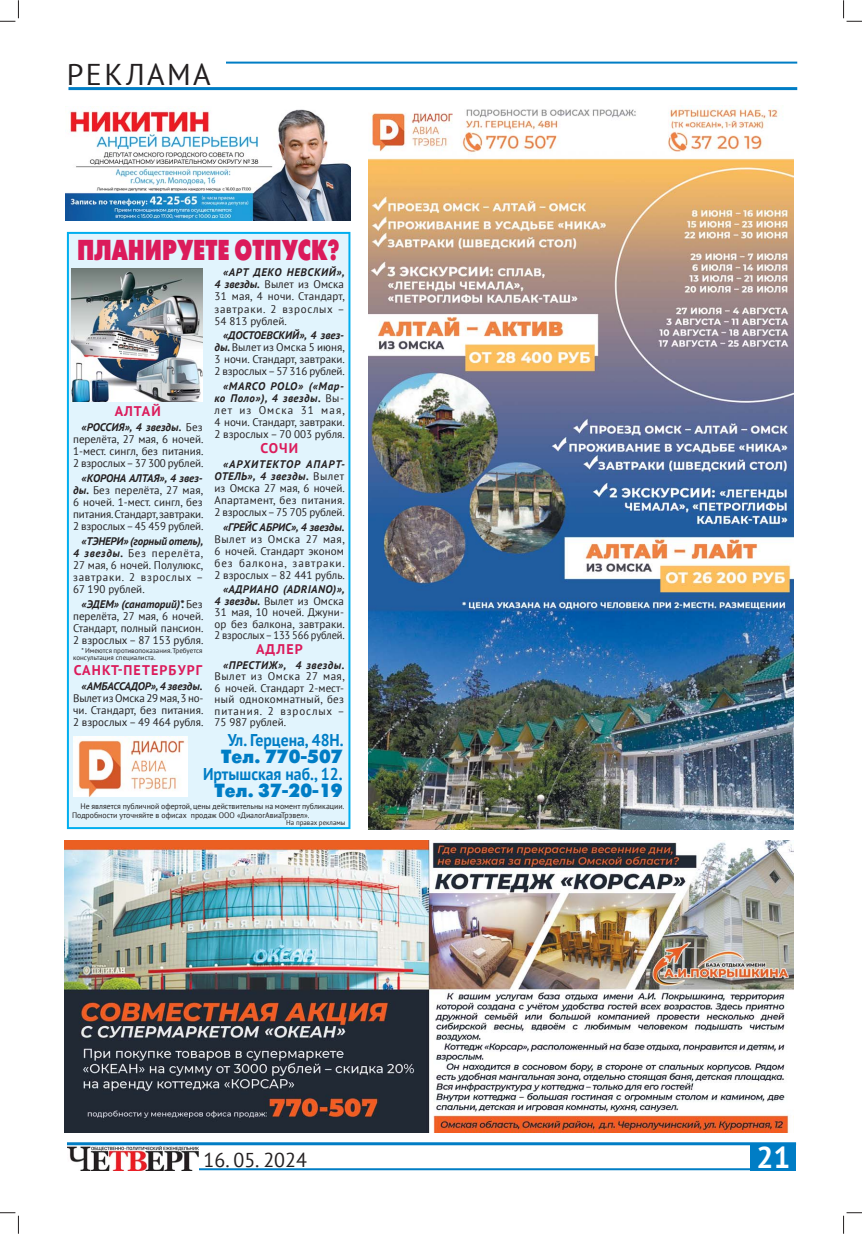
<style>
.page{position:relative;width:862px;height:1234px;background:#fff}
.page>*{position:absolute;margin:0;border:0;box-sizing:border-box;transform-origin:0 0}
.t1{font:30px "PT Sans";letter-spacing:.08em;color:#231f20}
.t2{font:700 30px "PT Sans";color:#fff}
.t3{font:28.8px "Futuris XC";color:#db1b5b;scale:.71 1}
.t4{font:20px "PT Sans";color:#231f20}
.t5{font:19px "Futuris XC";color:#007dc5;scale:.92 1}
.t6{font:700 17px "PT Sans";color:#007dc5;scale:.92 1}
.t7{font:700 14px "PT Sans";letter-spacing:.08em;color:#db1b5b}
.t8{font:11px/12px "PT Sans";color:#231f20;text-align:justify}
.t9{font:italic 700 11px "PT Sans";color:#231f20}
.t10{font:italic 700 11px "PT Sans";letter-spacing:.05em;color:#231f20}
.t11{font:8px/9px "PT Sans";color:#231f20}
.t12{font:7px/7px "PT Sans";color:#231f20}
.s1{font-weight:700;font-style:italic}
</style>
<div class="page">
<hr style="left:68px;top:87px;width:729px;height:3px;background:#007dc5">
<hr style="left:226px;top:62px;width:571px;height:2px;background:#007dc5">
<div style="left:750px;top:1143px;width:46px;height:26px;background:#007dc5"></div>
<hr style="left:181px;top:1167px;width:569px;height:2px;background:#007dc5">
<hr style="left:67px;top:1141px;width:729px;height:3px;background:#007dc5">
<img style="left:67px;top:1146px;width:131px;height:24px">
<img style="left:64px;top:840px;width:729px;height:292px">
<img style="left:368px;top:106px;width:425px;height:722px">
<img style="left:66px;top:106px;width:284px;height:114px">
<div style="left:68px;top:233px;width:281px;height:594px;background:#e1f4fd"></div>
<div style="left:67px;top:232px;width:283px;height:596px;border:2px solid #00aeef"></div>
<img style="left:73px;top:736px;width:114px;height:60px">
<img style="left:71px;top:269px;width:131px;height:132px">
<svg style="left:0;top:0;width:19px;height:22px"></svg>
<svg style="left:0;top:1212px;width:19px;height:21px"></svg>
<svg style="left:843px;top:0;width:19px;height:22px"></svg>
<svg style="left:843px;top:1212px;width:19px;height:21px"></svg>
<h1 class="t1" style="left:67px;top:54px;width:145px">РЕКЛАМА</h1>
<h2 class="t3" style="left:77px;top:239px;width:371px">ПЛАНИРУЕТЕ ОТПУСК?</h2>
<p class="t7" style="left:115px;top:402px;width:47px">АЛТАЙ</p>
<p class="t8" style="left:73px;top:421px;width:132px;text-indent:9px"><span class="s1">«РОССИЯ», 4 звезды.</span> Без перелёта, 27 мая, 6 ночей.<br>1-мест. сингл, без питания.<br>2 взрослых – 37 300 рублей.</p>
<p class="t8" style="left:73px;top:471px;width:132px;text-indent:8px"><span class="s1">«КОРОНА АЛТАЯ», 4 звез&shy;ды.</span> Без перелёта, 27 мая, 6 ночей. 1-мест. сингл, без питания. Стандарт, завтраки.<br>2 взрослых – 45 459 рублей.</p>
<p class="t8" style="left:73px;top:534px;width:132px;text-indent:8px"><span class="s1">«ТЭНЕРИ» (горный отель), 4 звезды.</span> Без перелёта, 27 мая, 6 ночей. Полулюкс, завтраки. 2 взрослых – 67 190 рублей.</p>
<p class="t8" style="left:73px;top:597px;width:132px;text-indent:9px"><span class="s1">«ЭДЕМ» (санаторий)*.</span> Без перелёта, 27 мая, 6 ночей.<br>Стандарт, полный пансион.<br>2 взрослых – 87 153 рубля.</p>
<p class="t12" style="left:73px;top:647px;width:131px;text-indent:8px">* Имеются противопоказания. Требуется консультация специалиста.</p>
<p class="t7" style="left:74px;top:661px;width:130px">САНКТ-ПЕТЕРБУРГ</p>
<p class="t9" style="left:82px;top:680px;width:122px">«АМБАССАДОР», 4 звезды.</p>
<p class="t8" style="left:73px;top:692px;width:132px">Вылетиз Омска 29 мая, 3 но&shy;чи. Стандарт, без питания.<br>2 взрослых – 49 464 рубля.</p>
<p class="t8" style="left:215px;top:266px;width:132px;text-indent:9px"><span class="s1">«АРТ ДЕКО НЕВСКИЙ», 4 звезды.</span> Вылет из Омска 31 мая, 4 ночи. Стандарт, завтраки. 2 взрослых – 54 813 рублей.</p>
<p class="t8" style="left:215px;top:329px;width:132px;text-indent:9px"><span class="s1">«ДОСТОЕВСКИЙ», 4 звез&shy;ды.</span> Вылет из Омска 5 июня, 3 ночи. Стандарт, завтраки.<br>2 взрослых – 57 316 рублей.</p>
<p class="t8" style="left:215px;top:380px;width:132px;text-indent:8px"><span class="s1">«MARCO POLO» («Мар&shy;ко Поло»), 4 звезды.</span> Вы&shy;лет из Омска 31 мая, 4 ночи. Стандарт, завтраки.<br>2 взрослых – 70 003 рубля.</p>
<p class="t7" style="left:260px;top:439px;width:39px">СОЧИ</p>
<p class="t8" style="left:215px;top:458px;width:132px;text-indent:9px"><span class="s1">«АРХИТЕКТОР АПАРТ-ОТЕЛЬ», 4 звезды.</span> Вылет из Омска 27 мая, 6 ночей.<br>Апартамент, без питания.<br>2 взрослых – 75 705 рублей.</p>
<p class="t9" style="left:223px;top:521px;width:123px">«ГРЕЙС АБРИС», 4 звезды.</p>
<p class="t8" style="left:215px;top:533px;width:132px">Вылет из Омска 27 мая, 6 ночей. Стандарт эконом без балкона, завтраки.<br>2 взрослых – 82 441 рубль.</p>
<p class="t8" style="left:215px;top:583px;width:132px;line-height:11.5px;text-indent:9px"><span class="s1">«АДРИАНО (ADRIANO)», 4 звезды.</span> Вылет из Омска 31 мая, 10 ночей. Джуни&shy;ор без балкона, завтраки.<br>2 взрослых – 133 566 рублей.</p>
<p class="t7" style="left:256px;top:640px;width:48px">АДЛЕР</p>
<p class="t10" style="left:223px;top:658px;width:123px">«ПРЕСТИЖ», 4 звезды.</p>
<p class="t8" style="left:215px;top:670px;width:132px;line-height:11.5px">Вылет из Омска 27 мая, 6 ночей. Стандарт 2-мест&shy;ный однокомнатный, без питания. 2 взрослых – 75 987 рублей.</p>
<h3 class="t6" style="left:228px;top:728px;width:128px">Ул. Герцена, 48Н.</h3>
<h3 class="t5" style="left:221px;top:749px;width:133px">Тел. 770-507</h3>
<h3 class="t6" style="left:203px;top:762px;width:153px">Иртышская наб., 12.</h3>
<h3 class="t5" style="left:214px;top:783px;width:141px">Тел. 37-20-19</h3>
<p class="t11" style="left:72px;top:801px;width:274px;text-indent:9px">Не является публичной офертой, цены действительны на момент публикации.<br>Подробности уточняйте в офисах продаж ООО «ДиалогАвиаТрэвел».</p>
<p class="t12" style="left:286px;top:819px;width:61px">На правах рекламы</p>
<h3 class="t4" style="left:204px;top:1145px;width:105px">16. 05. 2024</h3>
<h1 class="t2" style="left:756px;top:1136px;width:36px">21</h1>
</div>
